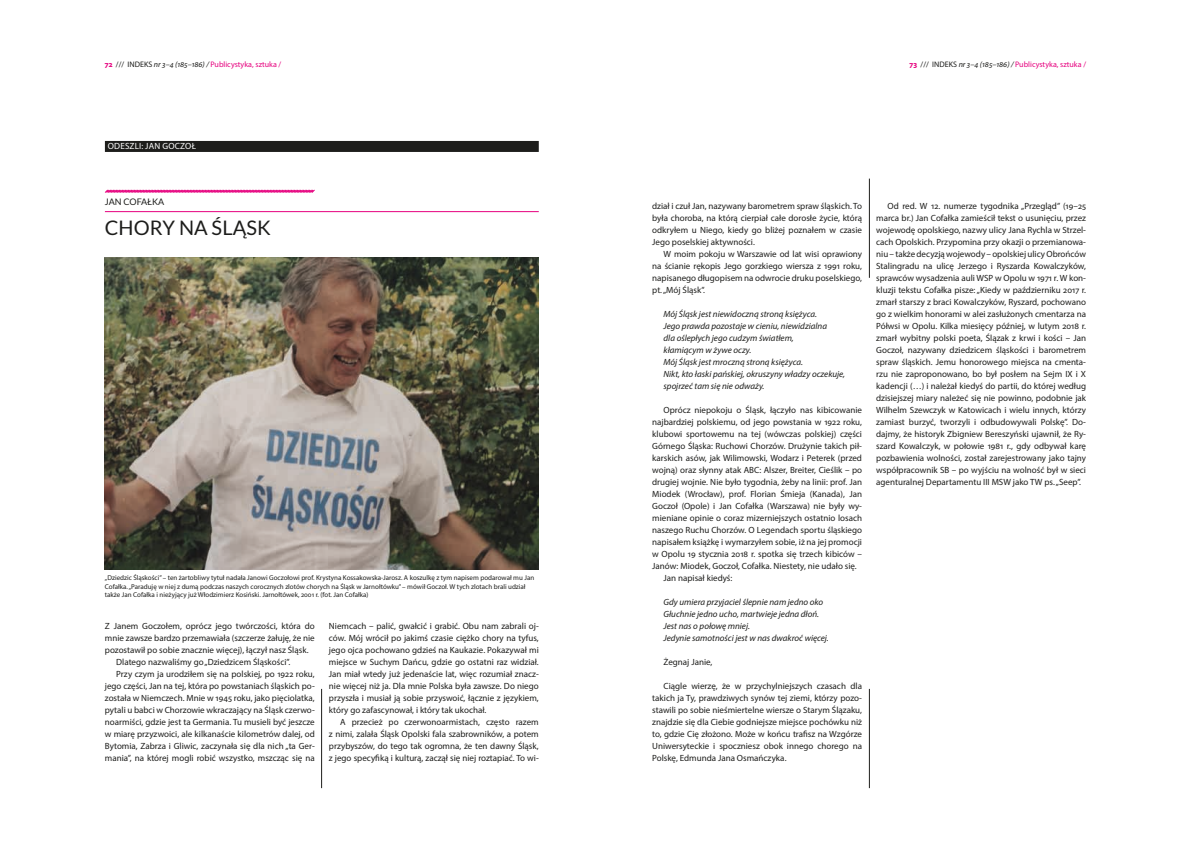
<style>
.page{position:relative;width:1191px;height:842px;background:#fff}
.page>*{position:absolute;margin:0;border:0;box-sizing:border-box;transform-origin:0 0}
.t1{font:20px "Lato";color:#1d1d1b}
.t2{font:9px/12px "Myriad Pro";color:#1d1d1b;text-align:justify}
.t3{font:italic 9px/12px "Myriad Pro";color:#1d1d1b}
.t4{font:9px "Myriad Pro";letter-spacing:.02em;color:#fff}
.t5{font:9px "Lato";color:#1d1d1b}
.t6{font:8px "Myriad Pro";color:#e6007e}
.t7{font:7px/8.4px "Myriad Pro";color:#1d1d1b}
.s1{font-weight:700}
.s2{color:#1d1d1b}
.s3{font-style:italic;color:#1d1d1b}
</style>
<div class="page">
<hr style="left:869px;top:689px;width:1px;height:99px;background:#1d1d1b">
<hr style="left:321px;top:689px;width:1px;height:99px;background:#1d1d1b">
<hr style="left:869px;top:179px;width:1px;height:99px;background:#1d1d1b">
<div style="left:105px;top:141px;width:434px;height:11px;background:#1d1d1b"></div>
<img style="left:105px;top:257px;width:434px;height:312px">
<svg style="left:104px;top:189px;width:211px;height:4px"></svg>
<hr style="left:105px;top:211px;width:434px;height:1px;background:#e6007e">
<p class="t6" style="left:105px;top:59px;width:178px"><span class="s1">72</span> <span class="s2">/// INDEKS</span> <span class="s3">nr 3–4 (185–186) /</span> Publicystyka, sztuka /</p>
<p class="t6" style="left:909px;top:59px;width:178px"><span class="s1">73</span> <span class="s2">/// INDEKS</span> <span class="s3">nr 3–4 (185–186) /</span> Publicystyka, sztuka /</p>
<p class="t4" style="left:108px;top:141px;width:90px">ODESZLI: JAN GOCZOŁ</p>
<p class="t5" style="left:105px;top:196px;width:61px">JAN COFAŁKA</p>
<h1 class="t1" style="left:105px;top:216px;width:167px">CHORY NA ŚLĄSK</h1>
<p class="t7" style="left:105px;top:574px;width:431px">„Dziedzic Śląskości” – ten żartobliwy tytuł nadała Janowi Goczołowi prof. Krystyna Kossakowska-Jarosz. A koszulkę z tym napisem podarował mu Jan<br>Cofałka. „Paraduję w niej z dumą podczas naszych corocznych zlotów chorych na Śląsk w Jarnołtówku” – mówił Goczoł. W tych zlotach brali udział także Jan Cofałka i nieżyjący już Włodzimierz Kosiński. Jarnołtówek, 2001 r. (fot. Jan Cofałka)</p>
<p class="t2" style="left:105px;top:620px;width:211px">Z Janem Goczołem, oprócz jego twórczości, która do</p>
<p class="t2" style="left:105px;top:632px;width:211px">mnie zawsze bardzo przemawiała (szczerze żałuję, że nie</p>
<p class="t2" style="left:105px;top:644px;width:205px">pozostawił po sobie znacznie więcej), łączył nasz Śląsk.</p>
<p class="t2" style="left:116px;top:656px;width:175px">Dlatego nazwaliśmy go „Dziedzicem Śląskości”.</p>
<p class="t2" style="left:116px;top:668px;width:200px">Przy czym ja urodziłem się na polskiej, po 1922 roku,</p>
<p class="t2" style="left:105px;top:680px;width:211px">jego części, Jan na tej, która po powstaniach śląskich po-</p>
<p class="t2" style="left:105px;top:692px;width:211px">została w Niemczech. Mnie w 1945 roku, jako pięciolatka,</p>
<p class="t2" style="left:105px;top:704px;width:211px">pytali u babci w Chorzowie wkraczający na Śląsk czerwo-</p>
<p class="t2" style="left:105px;top:716px;width:211px">noarmiści, gdzie jest ta Germania. Tu musieli być jeszcze</p>
<p class="t2" style="left:105px;top:728px;width:211px">w miarę przyzwoici, ale kilkanaście kilometrów dalej, od</p>
<p class="t2" style="left:105px;top:740px;width:211px">Bytomia, Zabrza i Gliwic, zaczynała się dla nich „ta Ger-</p>
<p class="t2" style="left:105px;top:752px;width:211px">mania”, na której mogli robić wszystko, mszcząc się na</p>
<p class="t2" style="left:329px;top:620px;width:211px">Niemcach – palić, gwałcić i grabić. Obu nam zabrali oj&shy;ców. Mój wrócił po jakimś czasie ciężko chory na tyfus, jego ojca pochowano gdzieś na Kaukazie. Pokazywał mi miejsce w Suchym Dańcu, gdzie go ostatni raz widział.<br>Jan miał wtedy już jedenaście lat, więc rozumiał znacz&shy;nie więcej niż ja. Dla mnie Polska była zawsze. Do niego przyszła i musiał ją sobie przyswoić, łącznie z językiem, który go zafascynował, i który tak ukochał.</p>
<p class="t2" style="left:329px;top:716px;width:211px;text-indent:11px">A przecież po czerwonoarmistach, często razem z nimi, zalała Śląsk Opolski fala szabrowników, a potem przybyszów, do tego tak ogromna, że ten dawny Śląsk, z jego specyfiką i kulturą, zaczął się niej roztapiać. To wi-</p>
<p class="t2" style="left:652px;top:200px;width:211px">dział i czuł Jan, nazywany barometrem spraw śląskich. To była choroba, na którą cierpiał całe dorosłe życie, którą odkryłem u Niego, kiedy go bliżej poznałem w czasie Jego poselskiej aktywności.</p>
<p class="t2" style="left:652px;top:248px;width:211px;text-indent:11px">W moim pokoju w Warszawie od lat wisi oprawiony na ścianie rękopis Jego gorzkiego wiersza z 1991 roku, napisanego długopisem na odwrocie druku poselskiego, pt. „Mój Śląsk”.</p>
<p class="t3" style="left:663px;top:308px;width:183px">Mój Śląsk jest niewidoczną stroną księżyca.<br>Jego prawda pozostaje w cieniu, niewidzialna<br>dla oślepłych jego cudzym światłem,<br>kłamiącym w żywe oczy.<br>Mój Śląsk jest mroczną stroną księżyca.<br>Nikt, kto łaski pańskiej, okruszyny władzy oczekuje, spojrzeć tam się nie odważy.</p>
<p class="t2" style="left:663px;top:404px;width:200px">Oprócz niepokoju o Śląsk, łączyło nas kibicowanie</p>
<p class="t2" style="left:652px;top:416px;width:211px">najbardziej polskiemu, od jego powstania w 1922 roku,</p>
<p class="t2" style="left:652px;top:428px;width:211px">klubowi sportowemu na tej (wówczas polskiej) części</p>
<p class="t2" style="left:652px;top:440px;width:211px">Górnego Śląska: Ruchowi Chorzów. Drużynie takich pił-</p>
<p class="t2" style="left:652px;top:452px;width:211px">karskich asów, jak Wilimowski, Wodarz i Peterek (przed</p>
<p class="t2" style="left:652px;top:464px;width:211px">wojną) oraz słynny atak ABC: Alszer, Breiter, Cieślik – po</p>
<p class="t2" style="left:652px;top:476px;width:211px">drugiej wojnie. Nie było tygodnia, żeby na linii: prof. Jan</p>
<p class="t2" style="left:652px;top:488px;width:211px">Miodek (Wrocław), prof. Florian Śmieja (Kanada), Jan</p>
<p class="t2" style="left:652px;top:500px;width:211px">Goczoł (Opole) i Jan Cofałka (Warszawa) nie były wy-</p>
<p class="t2" style="left:652px;top:512px;width:211px">mieniane opinie o coraz mizerniejszych ostatnio losach</p>
<p class="t2" style="left:652px;top:524px;width:211px">naszego Ruchu Chorzów. O Legendach sportu śląskiego</p>
<p class="t2" style="left:652px;top:536px;width:211px">napisałem książkę i wymarzyłem sobie, iż na jej promocji</p>
<p class="t2" style="left:652px;top:548px;width:211px">w Opolu 19 stycznia 2018 r. spotka się trzech kibiców –</p>
<p class="t2" style="left:652px;top:560px;width:206px">Janów: Miodek, Goczoł, Cofałka. Niestety, nie udało się.</p>
<p class="t2" style="left:663px;top:572px;width:70px">Jan napisał kiedyś:</p>
<p class="t3" style="left:663px;top:596px;width:167px">Gdy umiera przyjaciel ślepnie nam jedno oko Głuchnie jedno ucho, martwieje jedna dłoń.<br>Jest nas o połowę mniej.<br>Jedynie samotności jest w nas dwakroć więcej.</p>
<p class="t2" style="left:663px;top:656px;width:50px">Żegnaj Janie,</p>
<p class="t2" style="left:652px;top:680px;width:211px;text-indent:11px">Ciągle wierzę, że w przychylniejszych czasach dla takich ja Ty, prawdziwych synów tej ziemi, którzy pozo&shy;stawili po sobie nieśmiertelne wiersze o Starym Ślązaku, znajdzie się dla Ciebie godniejsze miejsce pochówku niż to, gdzie Cię złożono. Może w końcu trafisz na Wzgórze Uniwersyteckie i spoczniesz obok innego chorego na Polskę, Edmunda Jana Osmańczyka.</p>
<p class="t2" style="left:876px;top:200px;width:211px;text-indent:11px">Od red. W 12. numerze tygodnika „Przegląd” (19–25 marca br.) Jan Cofałka zamieścił tekst o usunięciu, przez wojewodę opolskiego, nazwy ulicy Jana Rychla w Strzel&shy;cach Opolskich. Przypomina przy okazji o przemianowa&shy;niu – także decyzją wojewody – opolskiej ulicy Obrońców Stalingradu na ulicę Jerzego i Ryszarda Kowalczyków, sprawców wysadzenia auli WSP w Opolu w 1971 r. W kon&shy;kluzji tekstu Cofałka pisze: „Kiedy w październiku 2017 r. zmarł starszy z braci Kowalczyków, Ryszard, pochowano go z wielkim honorami w alei zasłużonych cmentarza na Półwsi w Opolu. Kilka miesięcy później, w lutym 2018 r. zmarł wybitny polski poeta, Ślązak z krwi i kości – Jan Goczoł, nazywany dziedzicem śląskości i barometrem spraw śląskich. Jemu honorowego miejsca na cmenta&shy;rzu nie zaproponowano, bo był posłem na Sejm IX i X kadencji (…) i należał kiedyś do partii, do której według dzisiejszej miary należeć się nie powinno, podobnie jak Wilhelm Szewczyk w Katowicach i wielu innych, którzy zamiast burzyć, tworzyli i odbudowywali Polskę”. Do&shy;dajmy, że historyk Zbigniew Bereszyński ujawnił, że Ry&shy;szard Kowalczyk, w połowie 1981 r., gdy odbywał karę pozbawienia wolności, został zarejestrowany jako tajny współpracownik SB – po wyjściu na wolność był w sieci agenturalnej Departamentu III MSW jako TW ps. „Seep”.</p>
</div>
